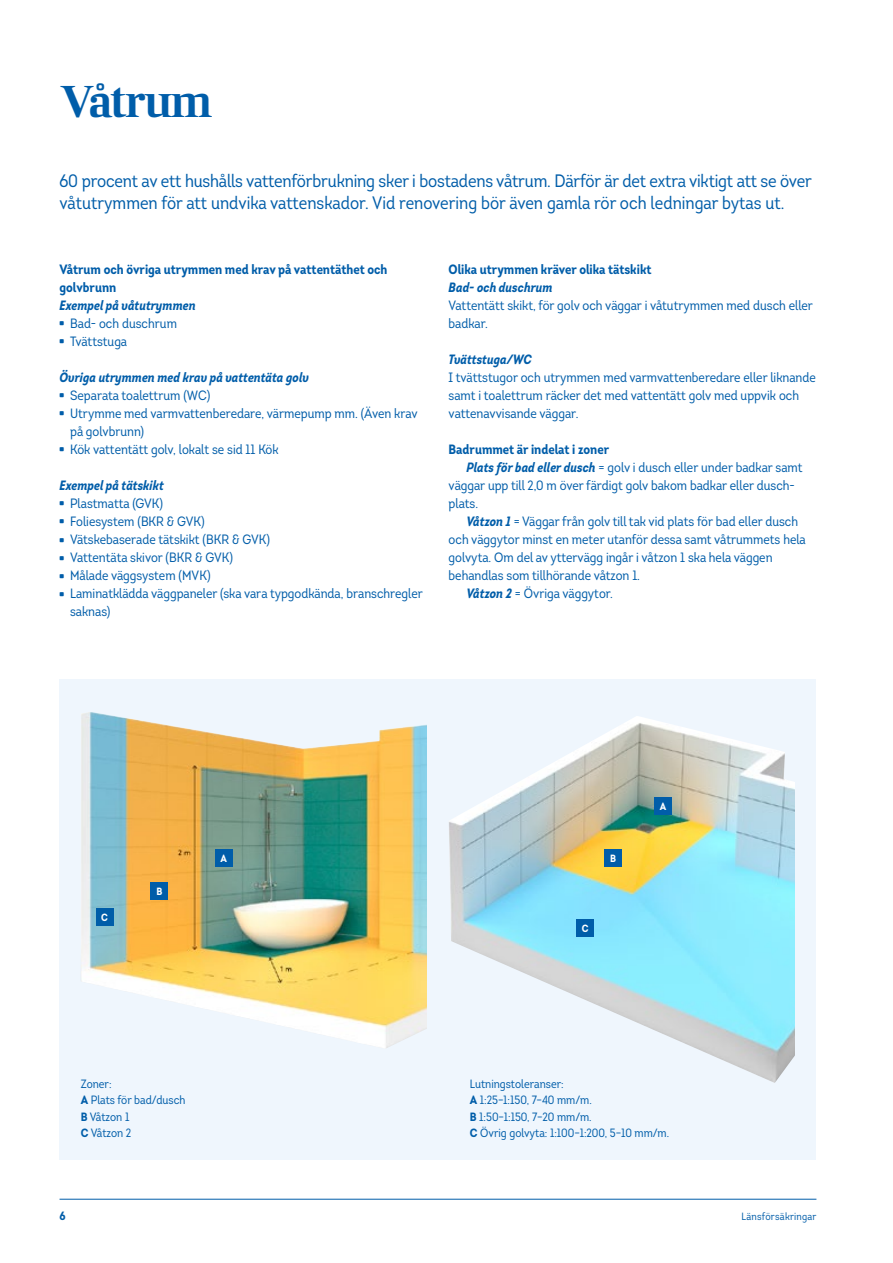
<style>
.page{position:relative;width:893px;height:1263px;background:#fff}
.page>*{position:absolute;margin:0;border:0;box-sizing:border-box;transform-origin:0 0}
.t1{font:45px "LF Rubrik 2";letter-spacing:-.045em;color:#005da9}
.t2{font:18px/22.5px "Intro Cond";letter-spacing:-.01em;color:#005da9}
.t3{font:13.5px/18px "Intro Cond";color:#005da9}
.t4{font:700 13.5px/18px "Intro Cond";color:#005da9}
.t5{font:italic 700 13.5px "Intro Cond";color:#005da9}
.t6{font:12px/16.5px "Intro Cond";color:#005da9}
.t7{font:700 12px "Intro Cond";color:#005da9}
.t8{font:10.5px "Intro Cond";letter-spacing:.02em;color:#005da9}
.t9{font:700 10.5px "Intro Cond";color:#fff}
.s1{font-family:"LF Rubrik 2"}
.s2{font-weight:700;font-style:italic}
.s3{font-weight:700}
</style>
<div class="page">
<div style="left:60px;top:679px;width:756px;height:480px;background:#eff6fd"></div>
<img style="left:81px;top:712px;width:346px;height:336px">
<div style="left:215px;top:850px;width:17px;height:17px;background:#005da9"></div>
<div style="left:96px;top:908px;width:17px;height:17px;background:#005da9"></div>
<div style="left:151px;top:882px;width:17px;height:17px;background:#005da9"></div>
<div style="left:427px;top:696px;width:128px;height:464px;background:#eff6fd"></div>
<img style="left:449px;top:716px;width:346px;height:367px">
<div style="left:655px;top:798px;width:17px;height:17px;background:#005da9"></div>
<div style="left:605px;top:850px;width:17px;height:17px;background:#005da9"></div>
<div style="left:577px;top:919px;width:17px;height:17px;background:#005da9"></div>
<div style="left:795px;top:723px;width:21px;height:437px;background:#eff6fd"></div>
<hr style="left:60px;top:1199px;width:756px;height:1px;background:#005da9">
<h1 class="t1" style="left:60px;top:74px;width:155px">Våtrum</h1>
<h2 class="t2" style="left:60px;top:169px;width:754px">60 procent av ett hushålls vattenförbrukning sker i bostadens våtrum. Därför är det extra viktigt att se över våtutrymmen för att undvika vattenskador. Vid renovering bör även gamla rör och ledningar bytas ut.</h2>
<p class="t4" style="left:60px;top:260px;width:329px">Våtrum och övriga utrymmen med krav på vattentäthet och golvbrunn</p>
<p class="t5" style="left:60px;top:297px;width:138px">Exempel på våtutrymmen</p>
<p class="t3" style="left:60px;top:314px;width:119px"><span class="s1">•</span> Bad- och duschrum</p>
<p class="t3" style="left:60px;top:332px;width:69px"><span class="s1">•</span> Tvättstuga</p>
<p class="t5" style="left:60px;top:369px;width:251px">Övriga utrymmen med krav på vattentäta golv</p>
<p class="t3" style="left:60px;top:386px;width:152px"><span class="s1">•</span> Separata toalettrum (WC)</p>
<p class="t3" style="left:70px;top:404px;width:349px;text-indent:-11px"><span class="s1">•</span> Utrymme med varmvattenberedare, värmepump mm. (Även krav på golvbrunn)</p>
<p class="t3" style="left:60px;top:440px;width:221px"><span class="s1">•</span> Kök vattentätt golv, lokalt se sid 11 Kök</p>
<p class="t5" style="left:60px;top:477px;width:106px">Exempel på tätskikt</p>
<p class="t3" style="left:60px;top:494px;width:105px"><span class="s1">•</span> Plastmatta (GVK)</p>
<p class="t3" style="left:60px;top:512px;width:147px"><span class="s1">•</span> Foliesystem (BKR &amp; GVK)</p>
<p class="t3" style="left:60px;top:530px;width:212px"><span class="s1">•</span> Vätskebaserade tätskikt (BKR &amp; GVK)</p>
<p class="t3" style="left:60px;top:548px;width:175px"><span class="s1">•</span> Vattentäta skivor (BKR &amp; GVK)</p>
<p class="t3" style="left:60px;top:566px;width:153px"><span class="s1">•</span> Målade väggsystem (MVK)</p>
<p class="t3" style="left:70px;top:584px;width:354px;text-indent:-11px"><span class="s1">•</span> Laminatklädda väggpaneler (ska vara typgodkända, branschregler saknas)</p>
<p class="t4" style="left:449px;top:260px;width:204px">Olika utrymmen kräver olika tätskikt</p>
<p class="t5" style="left:449px;top:279px;width:106px">Bad- och duschrum</p>
<p class="t3" style="left:449px;top:296px;width:366px">Vattentätt skikt, för golv och väggar i våtutrymmen med dusch eller badkar.</p>
<p class="t5" style="left:449px;top:351px;width:85px">Tvättstuga/WC</p>
<p class="t3" style="left:449px;top:368px;width:369px">I tvättstugor och utrymmen med varmvattenberedare eller liknande samt i toalettrum räcker det med vattentätt golv med uppvik och vattenavvisande väggar.</p>
<p class="t4" style="left:449px;top:440px;width:162px">Badrummet är indelat i zoner</p>
<p class="t3" style="left:467px;top:458px;width:337px"><span class="s2">Plats för bad eller dusch</span> = golv i dusch eller under badkar samt</p>
<p class="t3" style="left:449px;top:476px;width:348px">väggar upp till 2,0 m över färdigt golv bakom badkar eller dusch-</p>
<p class="t3" style="left:449px;top:494px;width:31px">plats.</p>
<p class="t3" style="left:467px;top:512px;width:333px"><span class="s2">Våtzon 1</span> = Väggar från golv till tak vid plats för bad eller dusch</p>
<p class="t3" style="left:449px;top:530px;width:359px">och väggytor minst en meter utanför dessa samt våtrummets hela</p>
<p class="t3" style="left:449px;top:548px;width:325px">golvyta. Om del av yttervägg ingår i våtzon 1 ska hela väggen</p>
<p class="t3" style="left:449px;top:566px;width:193px">behandlas som tillhörande våtzon 1.</p>
<p class="t3" style="left:467px;top:584px;width:148px"><span class="s2">Våtzon 2</span> = Övriga väggytor.</p>
<p class="t9" style="left:101px;top:910px;width:8px">C</p>
<p class="t9" style="left:156px;top:884px;width:7px">B</p>
<p class="t9" style="left:221px;top:852px;width:8px">A</p>
<p class="t6" style="left:81px;top:1076px;width:106px">Zoner:<br><span class="s3">A</span> Plats för bad/dusch<br><span class="s3">B</span> Våtzon 1<br><span class="s3">C</span> Våtzon 2</p>
<p class="t9" style="left:610px;top:852px;width:7px">B</p>
<p class="t9" style="left:582px;top:921px;width:8px">C</p>
<p class="t9" style="left:660px;top:800px;width:8px">A</p>
<p class="t6" style="left:470px;top:1076px;width:201px">Lutningstoleranser:<br><span class="s3">A</span> 1:25–1:150, 7–40 mm/m.<br><span class="s3">B</span> 1:50–1:150, 7–20 mm/m.<br><span class="s3">C</span> Övrig golvyta: 1:100–1:200, 5–10 mm/m.</p>
<p class="t7" style="left:60px;top:1208px;width:8px">6</p>
<p class="t8" style="left:742px;top:1210px;width:76px">Länsförsäkringar</p>
</div>
